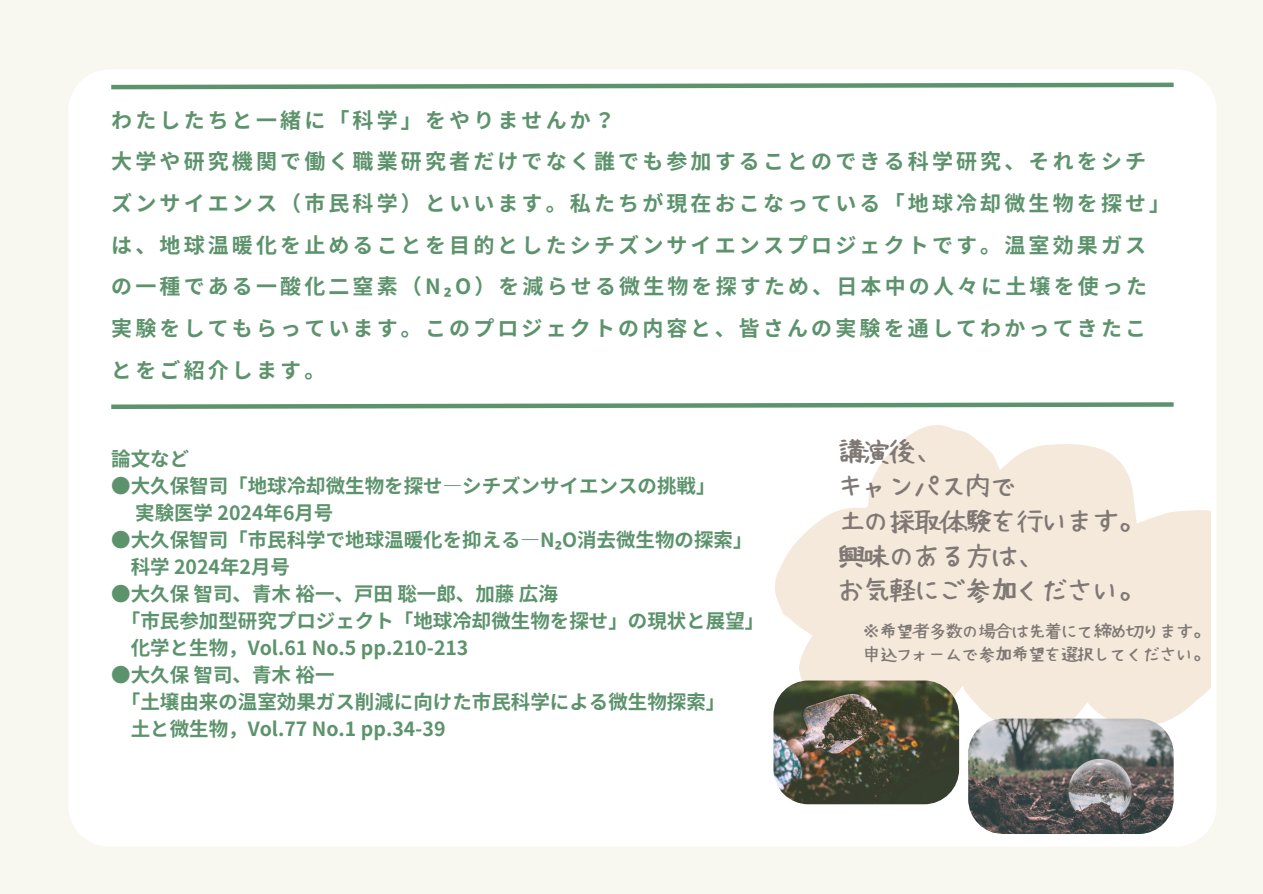
<style>
.page{position:relative;width:1263px;height:894px;background:#fff}
.page>*{position:absolute;margin:0;border:0;box-sizing:border-box;transform-origin:0 0}
.t1{font:25.5px/34.8px "Hanazome Font";color:#807874}
.t2{font:700 21px/41.7px "Noto Sans JP";letter-spacing:.15em;color:#5c936c}
.t3{font:700 19.5px/27px "Noto Sans JP";color:#5c936c}
.t4{font:16.5px "Hanazome Font";color:#807874}
.s1{font-family:"Noto Sans"}
</style>
<div class="page">
<div style="left:0;top:0;width:1263px;height:893px;background:#f8f7f0"></div>
<div style="left:68px;top:70px;width:1148px;height:776px;background:#fff"></div>
<svg style="left:107px;top:400px;width:1071px;height:11px"></svg>
<svg style="left:107px;top:80px;width:1071px;height:12px"></svg>
<svg style="left:773px;top:426px;width:437px;height:308px;fill:#f4e9db"></svg>
<img style="left:773px;top:680px;width:186px;height:124px;border-radius:35px">
<img style="left:968px;top:718px;width:206px;height:115px;border-radius:35px">
<h2 class="t2" style="left:111px;top:98px;width:1060px">わたしたちと一緒に「科学」をやりませんか？<br>大学や研究機関で働く職業研究者だけでなく誰でも参加することのできる科学研究、それをシチズンサイエンス（市民科学）といいます。私たちが現在おこなっている「地球冷却微生物を探せ」は、地球温暖化を止めることを目的としたシチズンサイエンスプロジェクトです。温室効果ガスの一種である一酸化二窒素（N<span class="s1">₂</span>O）を減らせる微生物を探すため、日本中の人々に土壌を使った実験をしてもらっています。このプロジェクトの内容と、皆さんの実験を通してわかってきたことをご紹介します。</h2>
<p class="t3" style="left:111px;top:444px;width:79px">論文など</p>
<p class="t3" style="left:135px;top:471px;width:582px;text-indent:-24px">●大久保智司「地球冷却微生物を探せ―シチズンサイエンスの挑戦」実験医学 2024年6月号</p>
<p class="t3" style="left:131px;top:525px;width:623px;text-indent:-19px">●大久保智司「市民科学で地球温暖化を抑える―N<span class="s1">₂</span>O消去微生物の探索」科学 2024年2月号</p>
<p class="t3" style="left:111px;top:579px;width:448px">●大久保智司、青木裕一、戸田聡一郎、加藤広海</p>
<p class="t3" style="left:121px;top:606px;width:645px">「市民参加型研究プロジェクト「地球冷却微生物を探せ」の現状と展望」</p>
<p class="t3" style="left:131px;top:633px;width:339px">化学と生物，Vol.61 No.5 pp.210-213</p>
<p class="t3" style="left:111px;top:660px;width:223px">●大久保智司、青木裕一</p>
<p class="t3" style="left:121px;top:687px;width:606px">「土壌由来の温室効果ガス削減に向けた市民科学による微生物探索」</p>
<p class="t3" style="left:131px;top:714px;width:316px">土と微生物，Vol.77 No.1 pp.34-39</p>
<p class="t1" style="left:839px;top:433px;width:307px">講演後、<br>キャンパス内で<br>土の採取体験を行います。興味のある方は、<br>お気軽にご参加ください。</p>
<h1 class="t4" style="left:864px;top:622px;width:348px">※希望者多数の場合は先着にて締め切ります。</h1>
<p class="t4" style="left:864px;top:645px;width:348px">申込フォームで参加希望を選択してください。</p>
</div>
